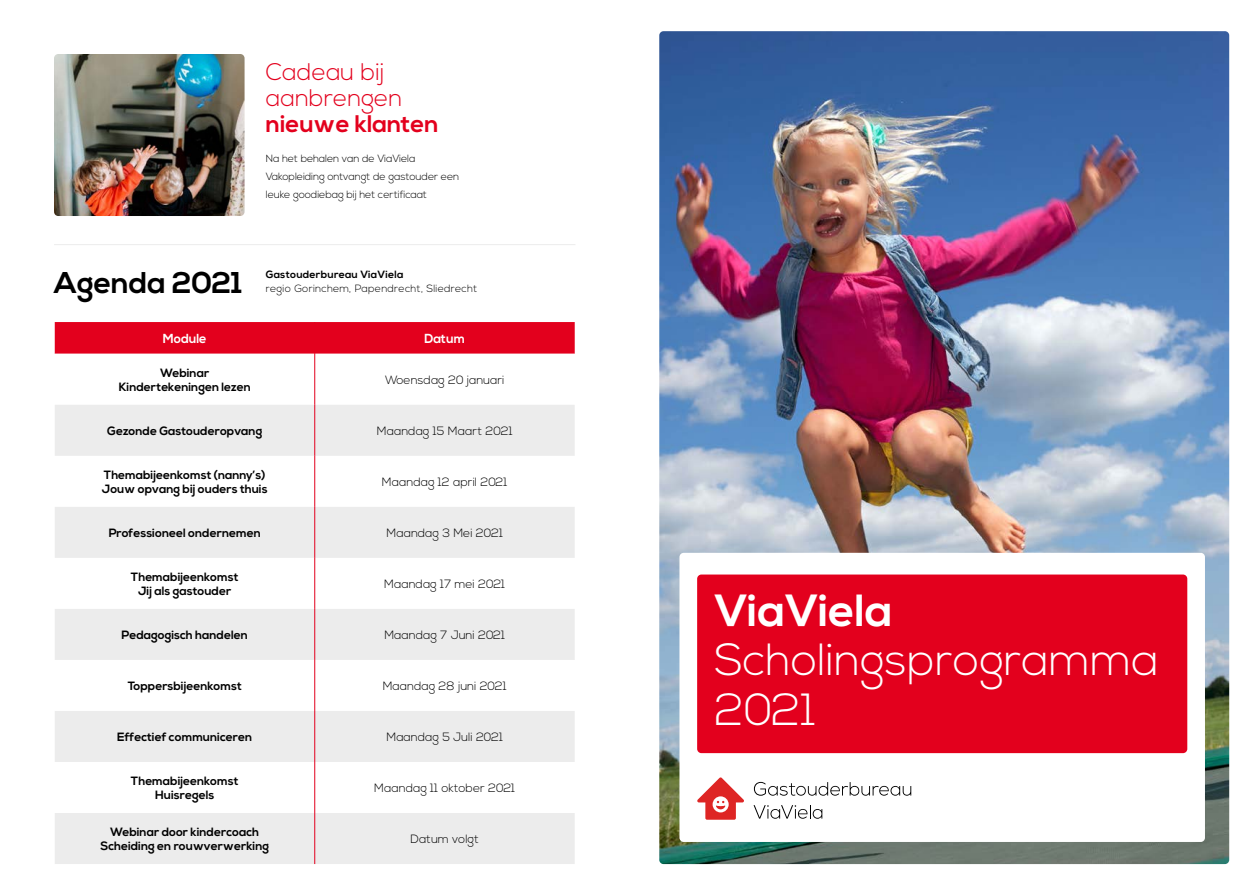
<style>
.page{position:relative;width:1259px;height:893px;background:#fff}
.page>*{position:absolute;margin:0;border:0;box-sizing:border-box;transform-origin:0 0}
.t1{font:300 45px/49.5px "Nexa";color:#fff}
.t2{font:700 45px "Nexa";color:#fff}
.t3{font:700 30px "Nexa";color:#000}
.t4{font:300 24px/25.8px "Nexa";color:#e3001d}
.t5{font:700 24px "Nexa";color:#e3001d}
.t6{font:700 13.05px "Nexa";color:#fff}
.t7{font:700 12px/14.4px "Nexa";color:#000;text-align:center}
.t8{font:300 12px "Nexa";color:#000}
.t9{font:300 10.5px/18px "Nexa";letter-spacing:-.01em;color:#000}
.t10{font:300 10.5px "Nexa";letter-spacing:.02em;color:#000}
.t11{font:700 10.5px "Nexa";letter-spacing:.02em;color:#000}
</style>
<div class="page">
<img style="left:659px;top:31px;width:570px;height:833px">
<div style="left:679px;top:553px;width:526px;height:289px;background:#fff;border-radius:4px"></div>
<div style="left:697px;top:574px;width:490px;height:179px;background:#e3001d;border-radius:4px"></div>
<svg style="left:697px;top:777px;width:47px;height:43px"></svg>
<svg style="left:754px;top:782px;width:157px;height:14px"></svg>
<svg style="left:753px;top:805px;width:70px;height:14px"></svg>
<img style="left:54px;top:54px;width:190px;height:162px">
<hr style="left:54px;top:244px;width:521px;height:1px;background:#ececec">
<div style="left:55px;top:322px;width:520px;height:32px;background:#e3001d"></div>
<svg style="left:55px;top:405px;width:520px;height:459px;fill:#ececec"></svg>
<hr style="left:314px;top:354px;width:1px;height:51px;background:#e3001d">
<hr style="left:314px;top:405px;width:1px;height:51px;background:#e3001d">
<hr style="left:314px;top:456px;width:1px;height:51px;background:#e3001d">
<hr style="left:314px;top:507px;width:1px;height:51px;background:#e3001d">
<hr style="left:314px;top:558px;width:1px;height:51px;background:#e3001d">
<hr style="left:314px;top:609px;width:1px;height:51px;background:#e3001d">
<hr style="left:314px;top:660px;width:1px;height:51px;background:#e3001d">
<hr style="left:314px;top:711px;width:1px;height:51px;background:#e3001d">
<hr style="left:314px;top:762px;width:1px;height:51px;background:#e3001d">
<hr style="left:314px;top:813px;width:1px;height:51px;background:#e3001d">
<hr style="left:314px;top:322px;width:1px;height:32px;background:#e3001d">
<h3 class="t4" style="left:266px;top:60px;width:138px">Cadeau bij aanbrengen</h3>
<h3 class="t5" style="left:266px;top:109px;width:174px">nieuwe klanten</h3>
<p class="t9" style="left:266px;top:150px;width:195px">Na het behalen van de ViaViela<br>Vakopleiding ontvangt de gastouder een leuke goodiebag bij het certificaat</p>
<h2 class="t3" style="left:54px;top:265px;width:190px">Agenda 2021</h2>
<p class="t11" style="left:266px;top:269px;width:139px">Gastouderbureau ViaViela</p>
<p class="t10" style="left:266px;top:283px;width:213px">regio Gorinchem, Papendrecht, Sliedrecht</p>
<p class="t6" style="left:163px;top:331px;width:45px">Module</p>
<p class="t6" style="left:424px;top:331px;width:42px">Datum</p>
<p class="t7" style="left:119px;top:366px;width:134px">Webinar<br>Kindertekeningen lezen</p>
<p class="t8" style="left:385px;top:373px;width:121px">Woensdag 20 januari</p>
<p class="t7" style="left:107px;top:424px;width:157px">Gezonde Gastouderopvang</p>
<p class="t8" style="left:377px;top:424px;width:137px">Maandag 15 Maart 2021</p>
<p class="t7" style="left:102px;top:468px;width:167px;text-align:left">Themabijeenkomst (nanny’s)<br>Jouw opvang bij ouders thuis</p>
<p class="t8" style="left:382px;top:475px;width:127px">Maandag 12 april 2021</p>
<p class="t7" style="left:109px;top:526px;width:154px">Professioneel ondernemen</p>
<p class="t8" style="left:386px;top:526px;width:118px">Maandag 3 Mei 2021</p>
<p class="t7" style="left:131px;top:570px;width:109px">Themabijeenkomst<br>Jij als gastouder</p>
<p class="t8" style="left:384px;top:577px;width:123px">Maandag 17 mei 2021</p>
<p class="t7" style="left:122px;top:628px;width:128px">Pedagogisch handelen</p>
<p class="t8" style="left:384px;top:628px;width:122px">Maandag 7 Juni 2021</p>
<p class="t7" style="left:128px;top:679px;width:116px">Toppersbijeenkomst</p>
<p class="t8" style="left:383px;top:679px;width:126px">Maandag 28 juni 2021</p>
<p class="t7" style="left:117px;top:730px;width:136px">Effectief communiceren</p>
<p class="t8" style="left:386px;top:730px;width:118px">Maandag 5 Juli 2021</p>
<p class="t7" style="left:131px;top:774px;width:109px">Themabijeenkomst<br>Huisregels</p>
<p class="t8" style="left:374px;top:781px;width:142px">Maandag 11 oktober 2021</p>
<p class="t7" style="left:100px;top:825px;width:170px">Webinar door kindercoach<br>Scheiding en rouwverwerking</p>
<p class="t8" style="left:410px;top:832px;width:70px">Datum volgt</p>
<h1 class="t2" style="left:714px;top:584px;width:180px">ViaViela</h1>
<h1 class="t1" style="left:714px;top:637px;width:446px">Scholingsprogramma<br>2021</h1>
</div>
